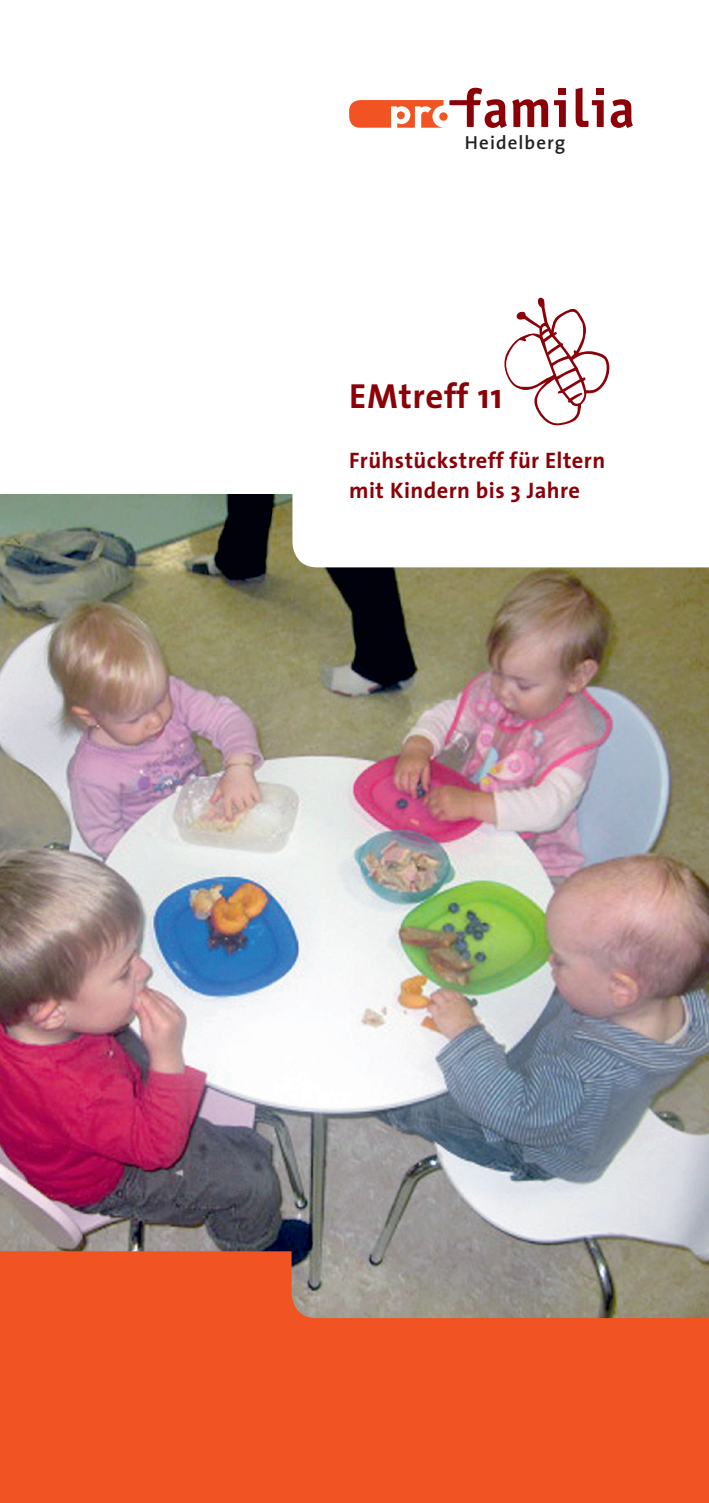
<style>
.page{position:relative;width:709px;height:1503px;background:#fff}
.page>*{position:absolute;margin:0;border:0;box-sizing:border-box;transform-origin:0 0}
.t1{font:700 35px "The Sans";letter-spacing:.02em;color:#8b0108}
.t2{font:700 22.5px/30px "The Sans";letter-spacing:.02em;color:#8b0108}
.t3{font:600 19px "The Sans";letter-spacing:.055em;color:#231f20}
</style>
<div class="page">
<img style="left:0;top:494px;width:709px;height:757px">
<div style="left:439px;top:112px;width:8px;height:9px;background:#f15725;border-radius:50%"></div>
<svg style="left:610px;top:99px;width:22px;height:29px"></svg>
<svg style="left:554px;top:100px;width:12px;height:27px"></svg>
<div style="left:558px;top:88px;width:7px;height:7px;background:#8b0108"></div>
<svg style="left:512px;top:99px;width:36px;height:28px"></svg>
<svg style="left:449px;top:88px;width:57px;height:40px"></svg>
<svg style="left:575px;top:88px;width:28px;height:39px"></svg>
<svg style="left:349px;top:100px;width:94px;height:28px"></svg>
<svg style="left:292px;top:425px;width:417px;height:142px"></svg>
<svg style="left:0;top:1251px;width:709px;height:251px;background:#e25d31"></svg>
<svg style="left:504px;top:297px;width:106px;height:128px"></svg>
<p class="t3" style="left:465px;top:126px;width:102px">Heidelberg</p>
<h1 class="t1" style="left:349px;top:367px;width:155px">EMtreff 11</h1>
<p class="t2" style="left:349px;top:445px;width:257px">Frühstückstreff für Eltern mit Kindern bis 3 Jahre</p>
</div>
